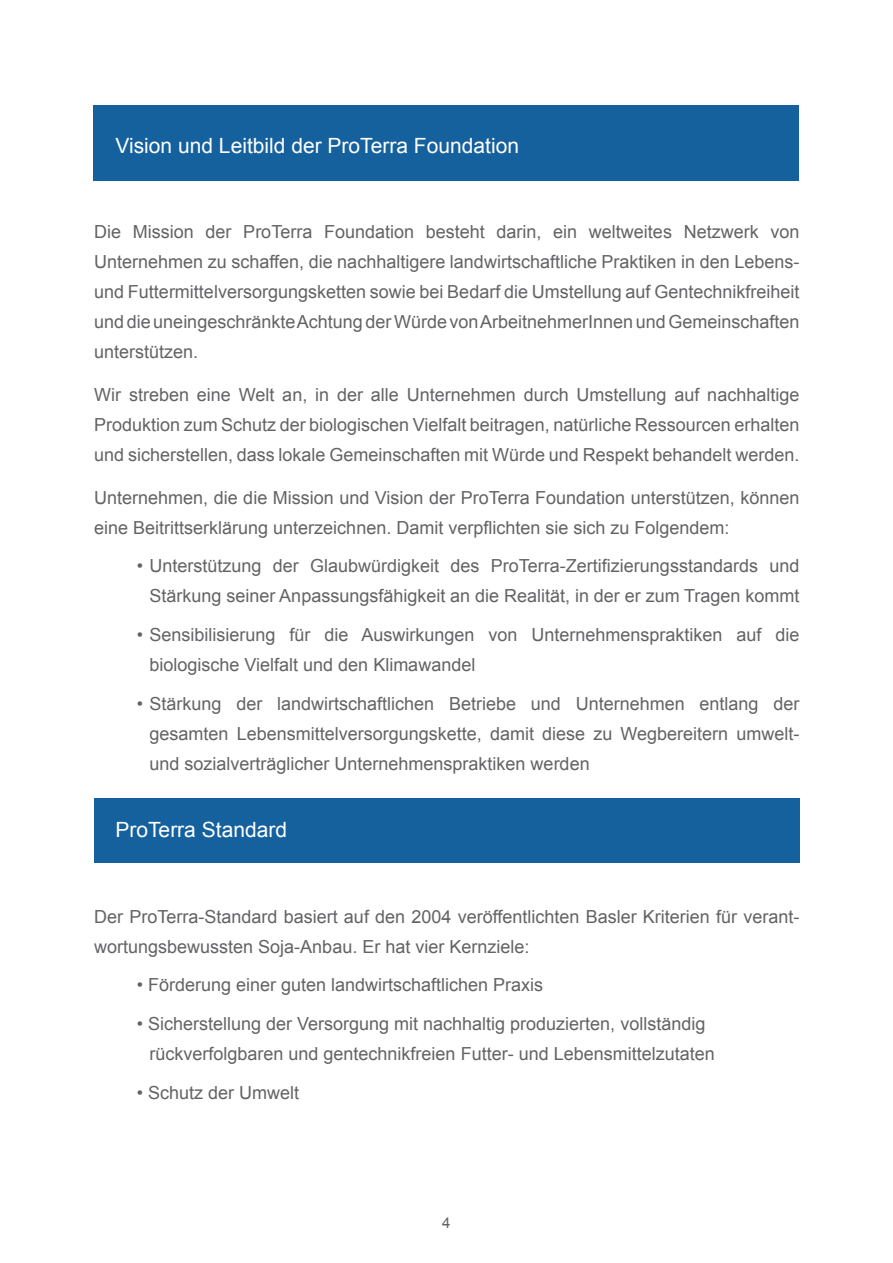
<style>
.page{position:relative;width:893px;height:1263px;background:#fff}
.page>*{position:absolute;margin:0;border:0;box-sizing:border-box;transform-origin:0 0}
.t1{font:21px "Arial";color:#fff}
.t2{font:18px/30px "Arial";color:#636366}
.t3{font:15px "Arial";color:#636366}
</style>
<div class="page">
<div style="left:94px;top:106px;width:705px;height:75px;background:#15619e"></div>
<div style="left:94px;top:798px;width:705px;height:65px;background:#15619e"></div>
<p class="t1" style="left:115px;top:131px;width:405px">Vision und Leitbild der ProTerra Foundation</p>
<p class="t2" style="left:94px;top:217px;width:707px;text-align:justify">Die Mission der ProTerra Foundation besteht darin, ein weltweites Netzwerk von Unternehmen zu schaffen, die nachhaltigere landwirtschaftliche Praktiken in den Lebens&shy;und Futtermittelversorgungsketten sowie bei Bedarf die Umstellung auf Gentechnikfreiheit und die uneingeschränkte Achtung der Würde von ArbeitnehmerInnen und Gemeinschaften unterstützen.</p>
<p class="t2" style="left:94px;top:380px;width:707px;text-align:justify">Wir streben eine Welt an, in der alle Unternehmen durch Umstellung auf nachhaltige Produktion zum Schutz der biologischen Vielfalt beitragen, natürliche Ressourcen erhalten und sicherstellen, dass lokale Gemeinschaften mit Würde und Respekt behandelt werden.</p>
<p class="t2" style="left:94px;top:482px;width:707px">Unternehmen, die die Mission und Vision der ProTerra Foundation unterstützen, können eine Beitrittserklärung unterzeichnen. Damit verpflichten sie sich zu Folgendem:</p>
<p class="t2" style="left:137px;top:551px;width:664px;text-align:right">• Unterstützung der Glaubwürdigkeit des ProTerra-Zertifizierungsstandards und<br>Stärkung seiner Anpassungsfähigkeit an die Realität, in der er zum Tragen kommt</p>
<p class="t2" style="left:149px;top:619px;width:651px;text-indent:-13px">• Sensibilisierung für die Auswirkungen von Unternehmenspraktiken auf die biologische Vielfalt und den Klimawandel</p>
<p class="t2" style="left:149px;top:688px;width:651px;text-align:justify;text-indent:-13px">• Stärkung der landwirtschaftlichen Betriebe und Unternehmen entlang der gesamten Lebensmittelversorgungskette, damit diese zu Wegbereitern umwelt&shy;und sozialverträglicher Unternehmenspraktiken werden</p>
<p class="t1" style="left:115px;top:816px;width:173px">ProTerra Standard</p>
<p class="t2" style="left:94px;top:901px;width:707px">Der ProTerra-Standard basiert auf den 2004 veröffentlichten Basler Kriterien für verant&shy;wortungsbewussten Soja-Anbau. Er hat vier Kernziele:</p>
<p class="t2" style="left:137px;top:970px;width:408px">• Förderung einer guten landwirtschaftlichen Praxis</p>
<p class="t2" style="left:149px;top:1008px;width:567px;text-indent:-13px">• Sicherstellung der Versorgung mit nachhaltig produzierten, vollständig rückverfolgbaren und gentechnikfreien Futter- und Lebensmittelzutaten</p>
<p class="t2" style="left:137px;top:1077px;width:164px">• Schutz der Umwelt</p>
<p class="t3" style="left:442px;top:1212px;width:10px">4</p>
</div>
